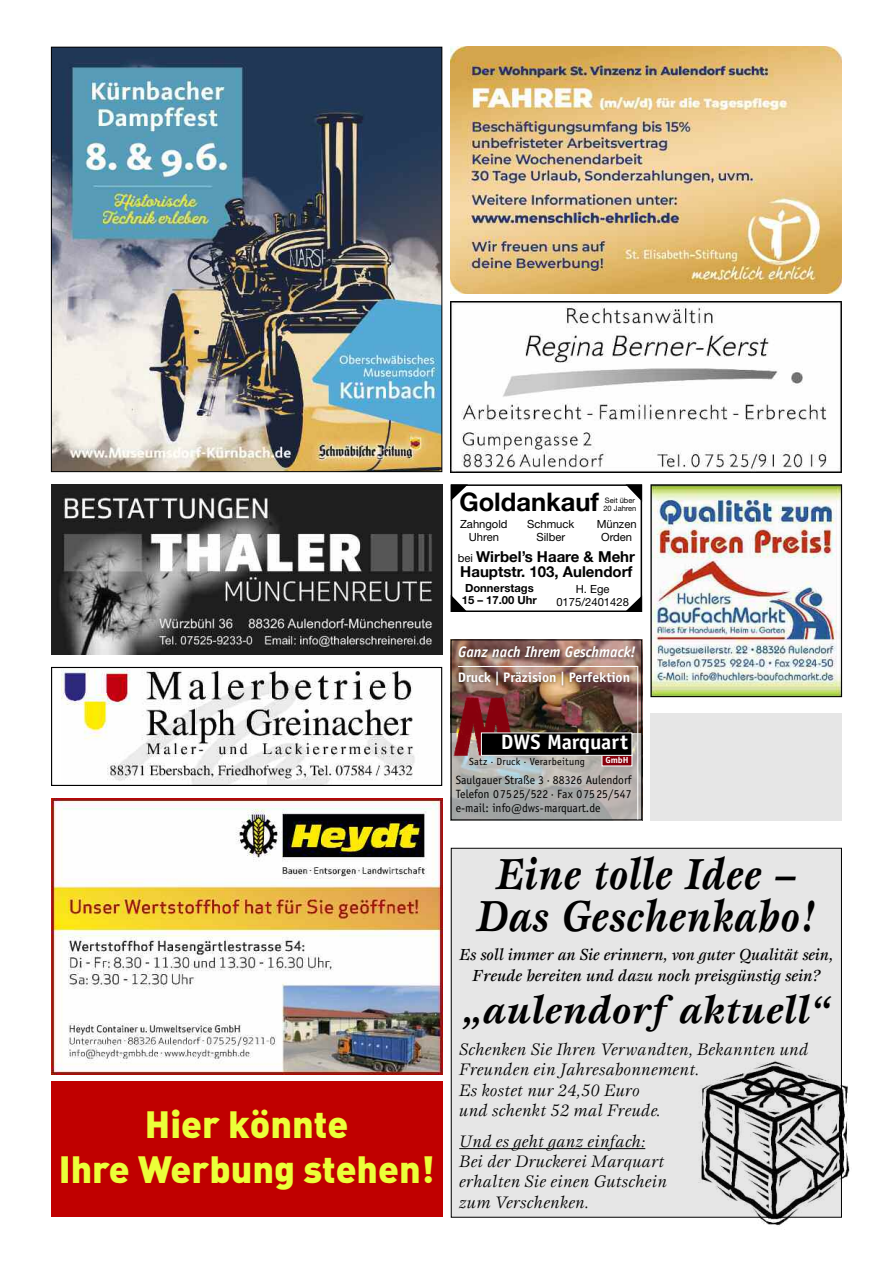
<style>
.page{position:relative;width:893px;height:1263px;background:#fff}
.page>*{position:absolute;margin:0;border:0;box-sizing:border-box;transform-origin:0 0}
.t1{font:italic 700 45px/42px "Esprit";letter-spacing:.015em;color:#000;text-align:center;scale:.88 1}
.t2{font:italic 700 39.75px "Esprit";letter-spacing:.015em;color:#000}
.t3{font:37.5px/45px "DIN Black Alternate";color:#ebff39;text-align:center}
.t4{font:700 25.5px "Helvetica Neue";color:#000}
.t5{font:700 20.85px "Officina Sans";color:#fff}
.t6{font:italic 17.25px/20.2px "Esprit";letter-spacing:.015em;color:#000}
.t7{font:italic 500 16.65px/21px "Esprit";color:#000;text-align:center;scale:.95 1}
.t8{font:italic 700 15.3px "Officina Sans";color:#fff;scale:.95 1}
.t9{font:700 15px/15px "Helvetica Neue";color:#000}
.t10{font:700 13.8px "Officina Sans";color:#fff}
.t11{font:12px/13.6px "Officina Sans";letter-spacing:.005em;color:#000;text-align:justify}
.t12{font:11.25px/12.8px "Helvetica Neue";color:#000;text-align:center}
.t13{font:700 11.25px/12.8px "Helvetica Neue";color:#000}
.t14{font:10.35px "Officina Sans";letter-spacing:.025em;color:#000}
.t15{font:700 8.7px "Officina Sans";color:#fff;scale:1.05 1}
.t16{font:7.5px/7.5px "Helvetica Neue";color:#000}
.s1{font-weight:400;font-size:11.25px}
</style>
<div class="page">
<img style="left:516px;top:703px;width:124px;height:30px">
<div style="left:451px;top:733px;width:191px;height:87px;background:#fff;opacity:.62"></div>
<div style="left:451px;top:639px;width:191px;height:181px;border:1px solid #000"></div>
<img style="left:450px;top:639px;width:201px;height:33px">
<hr style="left:637px;top:666px;width:1px;height:153px;background:#fff">
<img style="left:441px;top:665px;width:201px;height:38px">
<div style="left:602px;top:755px;width:30px;height:11px;background:#88000d"></div>
<div style="left:602px;top:754px;width:30px;height:12px;border:1px solid #fff"></div>
<img style="left:453px;top:696px;width:63px;height:61px">
<div style="left:482px;top:733px;width:150px;height:22px;background:#000"></div>
<div style="left:651px;top:713px;width:191px;height:107px;background:#e6e6e6"></div>
<img style="left:53px;top:49px;width:387px;height:421px">
<img style="left:451px;top:47px;width:391px;height:246px">
<img style="left:51px;top:484px;width:391px;height:170px">
<img style="left:451px;top:302px;width:391px;height:170px">
<div style="left:451px;top:484px;width:191px;height:128px;border:2px solid #000"></div>
<svg style="left:451px;top:484px;width:17px;height:17px"></svg>
<svg style="left:451px;top:595px;width:16px;height:17px"></svg>
<svg style="left:625px;top:595px;width:17px;height:17px"></svg>
<svg style="left:625px;top:484px;width:17px;height:18px"></svg>
<img style="left:61px;top:670px;width:354px;height:114px">
<div style="left:51px;top:667px;width:391px;height:119px;border:1px solid #000"></div>
<img style="left:51px;top:798px;width:391px;height:277px">
<img style="left:653px;top:486px;width:187px;height:209px">
<div style="left:651px;top:484px;width:191px;height:213px;border:1px solid #000"></div>
<div style="left:452px;top:849px;width:389px;height:368px;background:#e6e6e6"></div>
<img style="left:698px;top:1059px;width:152px;height:167px">
<hr style="left:459px;top:1148px;width:186px;height:1px;background:#000">
<div style="left:51px;top:1081px;width:391px;height:135px;background:#c00000"></div>
<h3 class="t3" style="left:59px;top:1102px;width:377px">Hier könnte<br>Ihre Werbung stehen!</h3>
<h3 class="t4" style="left:459px;top:486px;width:141px">Goldankauf</h3>
<p class="t9" style="left:458px;top:549px;width:179px"><span class="s1">bei</span> Wirbel’s Haare &amp; Mehr<br>Hauptstr. 103, Aulendorf</p>
<p class="t13" style="left:462px;top:582px;width:77px">Donnerstags<br>15 – 17.00 Uhr</p>
<p class="t16" style="left:603px;top:498px;width:35px">Seit über<br>20 Jahren</p>
<p class="t12" style="left:460px;top:519px;width:49px">Zahngold<br>Uhren</p>
<p class="t12" style="left:527px;top:519px;width:49px">Schmuck<br>Silber</p>
<p class="t12" style="left:597px;top:519px;width:42px">Münzen<br>Orden</p>
<p class="t12" style="left:556px;top:584px;width:74px">H. Ege<br>0175/2401428</p>
<p class="t8" style="left:458px;top:646px;width:189px">Ganz nach Ihrem Geschmack!</p>
<p class="t10" style="left:458px;top:672px;width:174px">Druck | Präzision | Perfektion</p>
<p class="t5" style="left:501px;top:734px;width:129px">DWS Marquart</p>
<p class="t11" style="left:456px;top:774px;width:177px">Saulgauer Straße 3· 88326 Aulendorf Telefon 07525/522· Fax 07525/547 e-mail: info@dws-marquart.de</p>
<p class="t14" style="left:469px;top:757px;width:117px">Satz · Druck · Verarbeitung</p>
<p class="t15" style="left:605px;top:757px;width:24px">GmbH</p>
<h1 class="t1" style="left:477px;top:857px;width:387px">Eine tolle Idee –<br>Das Geschenkabo!</h1>
<p class="t7" style="left:460px;top:945px;width:395px">Es soll immer an Sie erinnern, von guter Qualität sein,<br>Freude bereiten und dazu noch preisgünstig sein?</p>
<h2 class="t2" style="left:462px;top:994px;width:370px">„aulendorf aktuell“</h2>
<p class="t6" style="left:459px;top:1041px;width:351px">Schenken Sie Ihren Verwandten, Bekannten und<br>Freunden ein Jahresabonnement.<br>Es kostet nur 24,50 Euro<br>und schenkt 52 mal Freude.</p>
<p class="t6" style="left:459px;top:1132px;width:209px">Und es geht ganz einfach:<br>Bei der Druckerei Marquart erhalten Sie einen Gutschein zum Verschenken.</p>
</div>
